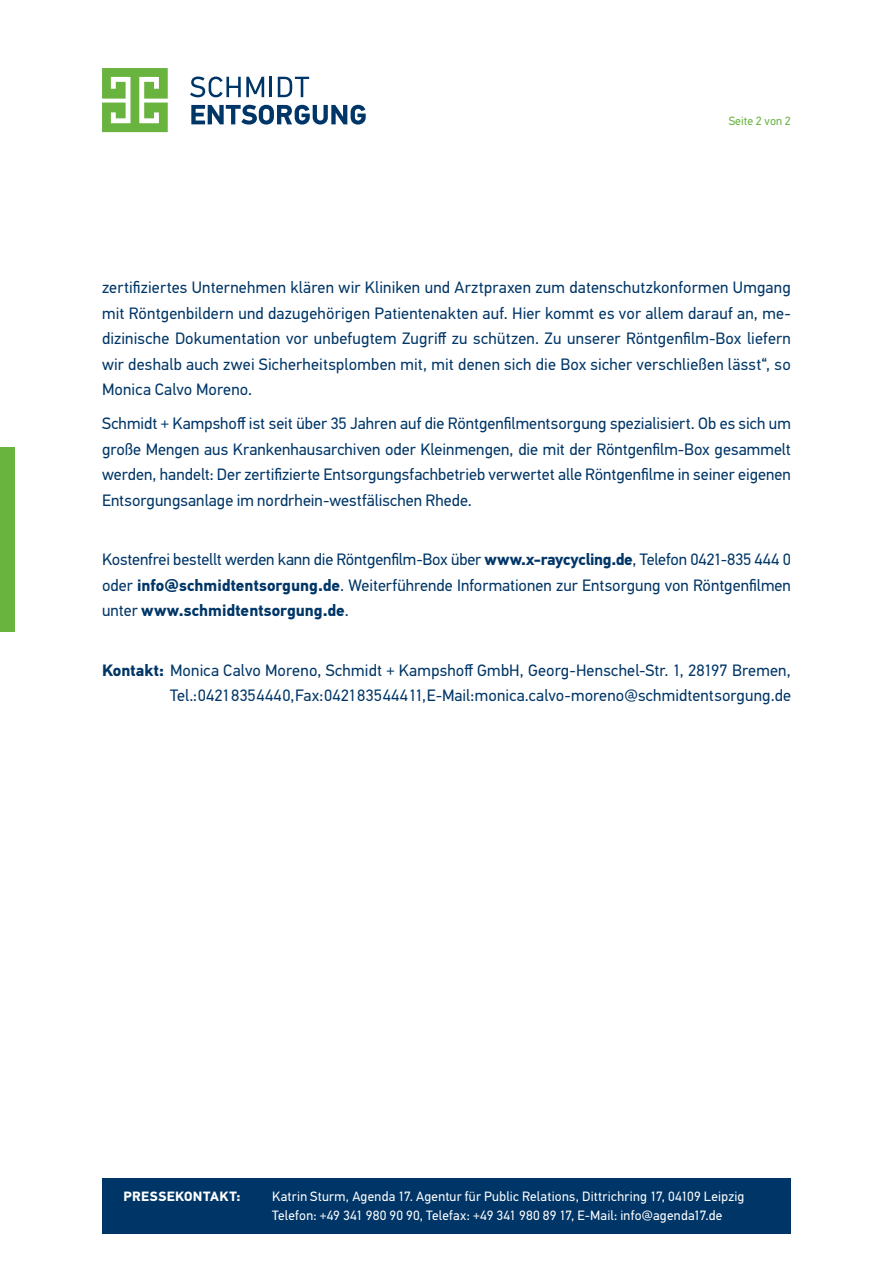
<style>
.page{position:relative;width:893px;height:1263px;background:#fff}
.page>*{position:absolute;margin:0;border:0;box-sizing:border-box;transform-origin:0 0}
.t1{font:16.5px/25.5px "PF Din Text Pro";letter-spacing:.005em;color:#003667;text-align:justify}
.t2{font:13.5px/19.6px "PF Din Text Pro";letter-spacing:.02em;color:#fff}
.t3{font:700 13.5px "PF Din Text Pro";letter-spacing:.035em;color:#fff}
.t4{font:12px "PF Din Text Pro";color:#69b33f}
.s1{font-weight:700}
</style>
<div class="page">
<div style="left:0;top:446px;width:15px;height:185px;background:#69b33f"></div>
<div style="left:102px;top:1178px;width:689px;height:55px;background:#003667"></div>
<svg style="left:191px;top:105px;width:175px;height:20px"></svg>
<svg style="left:190px;top:77px;width:74px;height:20px"></svg>
<hr style="left:269px;top:77px;width:3px;height:20px;background:#003667">
<svg style="left:278px;top:77px;width:31px;height:20px"></svg>
<svg style="left:102px;top:68px;width:66px;height:64px"></svg>
<p class="t4" style="left:729px;top:113px;width:64px">Seite 2 von 2</p>
<p class="t1" style="left:102px;top:275px;width:690px">zertifiziertes Unternehmen klären wir Kliniken und Arztpraxen zum datenschutzkonformen Umgang mit Röntgenbildern und dazugehörigen Patientenakten auf. Hier kommt es vor allem darauf an, me&shy;dizinische Dokumentation vor unbefugtem Zugriff zu schützen. Zu unserer Röntgenfilm-Box liefern wir deshalb auch zwei Sicherheitsplomben mit, mit denen sich die Box sicher verschließen lässt“, so Monica Calvo Moreno.</p>
<p class="t1" style="left:102px;top:411px;width:690px">Schmidt + Kampshoff ist seit über 35 Jahren auf die Röntgenfilmentsorgung spezialisiert. Ob es sich um große Mengen aus Krankenhausarchiven oder Kleinmengen, die mit der Röntgenfilm-Box gesammelt werden, handelt: Der zertifizierte Entsorgungsfachbetrieb verwertet alle Röntgenfilme in seiner eigenen Entsorgungsanlage im nordrhein-westfälischen Rhede.</p>
<p class="t1" style="left:102px;top:547px;width:690px">Kostenfrei bestellt werden kann die Röntgenfilm-Box über <span class="s1">www.x-raycycling.de</span>, Telefon 0421-835 444 0 oder <span class="s1">info@schmidtentsorgung.de</span>. Weiterführende Informationen zur Entsorgung von Röntgenfilmen unter <span class="s1">www.schmidtentsorgung.de</span>.</p>
<p class="t1" style="left:102px;top:657px;width:690px;text-align:right"><span class="s1">Kontakt:</span> Monica Calvo Moreno, Schmidt + Kampshoff GmbH, Georg-Henschel-Str. 1, 28197 Bremen,<br>Tel.: 0421 835 444 0, Fax: 0421 835 444 11, E-Mail: monica.calvo-moreno@schmidtentsorgung.de</p>
<p class="t3" style="left:123px;top:1188px;width:118px">PRESSEKONTAKT:</p>
<p class="t2" style="left:272px;top:1186px;width:474px">Katrin Sturm, Agenda 17. Agentur für Public Relations, Dittrichring 17, 04109 Leipzig<br>Telefon: +49 341 980 90 90, Telefax: +49 341 980 89 17, E-Mail: info@agenda17.de</p>
</div>
